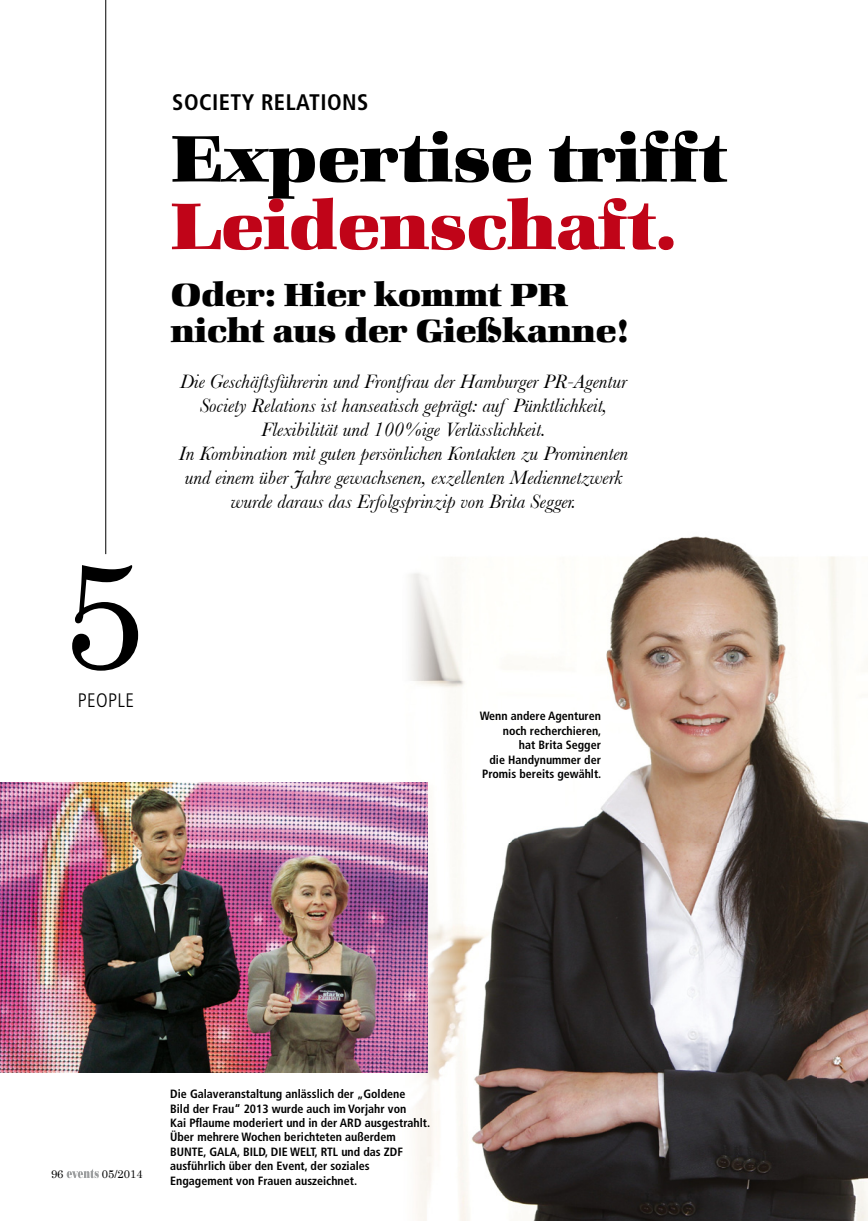
<style>
.page{position:relative;width:868px;height:1221px;background:#fff}
.page>*{position:absolute;margin:0;border:0;box-sizing:border-box;transform-origin:0 0}
.t1{font:150px "Century";color:#000}
.t2{font:800 67.5px "Zapf Book EF";color:#000}
.t3{font:800 67.5px "Zapf Book EF";color:#c00418}
.t4{font:800 33px/36px "Zapf Book EF";color:#000}
.t5{font:700 condensed 22.5px "Frutiger";letter-spacing:.02em;color:#000}
.t6{font:italic 20.25px/24px "Baskerville";color:#000;text-align:center}
.t7{font:300 condensed 19.5px "Frutiger";letter-spacing:.02em;color:#000}
.t8{font:700 condensed 12px/14.4px "Frutiger";color:#000;text-align:right}
.t9{font:11.25px "Century";color:#000}
</style>
<div class="page">
<svg style="left:67px;top:1169px;width:32px;height:8px"></svg>
<img style="left:399px;top:536px;width:468px;height:684px">
<hr style="left:105px;top:0;width:1px;height:554px;background:#000">
<img style="left:0;top:782px;width:427px;height:290px">
<h1 class="t1" style="left:62px;top:488px;width:85px">5</h1>
<h3 class="t7" style="left:78px;top:689px;width:58px">PEOPLE</h3>
<h3 class="t5" style="left:172px;top:89px;width:197px">SOCIETY RELATIONS</h3>
<h2 class="t2" style="left:171px;top:119px;width:557px">Expertise trifft</h2>
<h2 class="t3" style="left:171px;top:187px;width:506px">Leidenschaft.</h2>
<h3 class="t4" style="left:171px;top:277px;width:458px">Oder: Hier kommt PR nicht aus der Gießkanne!</h3>
<p class="t6" style="left:179px;top:369px;width:451px">Die Geschäftsführerin und Frontfrau der Hamburger PR-Agentur Society Relations ist hanseatisch geprägt: auf Pünktlichkeit, Flexibilität und 100%ige Verlässlichkeit.<br>In Kombination mit guten persönlichen Kontakten zu Prominenten und einem über Jahre gewachsenen, exzellenten Mediennetzwerk wurde daraus das Erfolgsprinzip von Brita Segger.</p>
<p class="t8" style="left:480px;top:709px;width:123px">Wenn andere Agenturen noch recherchieren,<br>hat Brita Segger<br>die Handynummer der<br>Promis bereits gewählt.</p>
<p class="t9" style="left:51px;top:1164px;width:14px">96</p>
<p class="t9" style="left:102px;top:1164px;width:42px">05/2014</p>
<p class="t8" style="left:170px;top:1086px;width:261px;text-align:left">Die Galaveranstaltung anlässlich der „Goldene<br>Bild der Frau“ 2013 wurde auch im Vorjahr von<br>Kai Pflaume moderiert und in der ARD ausgestrahlt.<br>Über mehrere Wochen berichteten außerdem BUNTE, GALA, BILD, DIE WELT, RTL und das ZDF ausführlich über den Event, der soziales Engagement von Frauen auszeichnet.</p>
</div>
